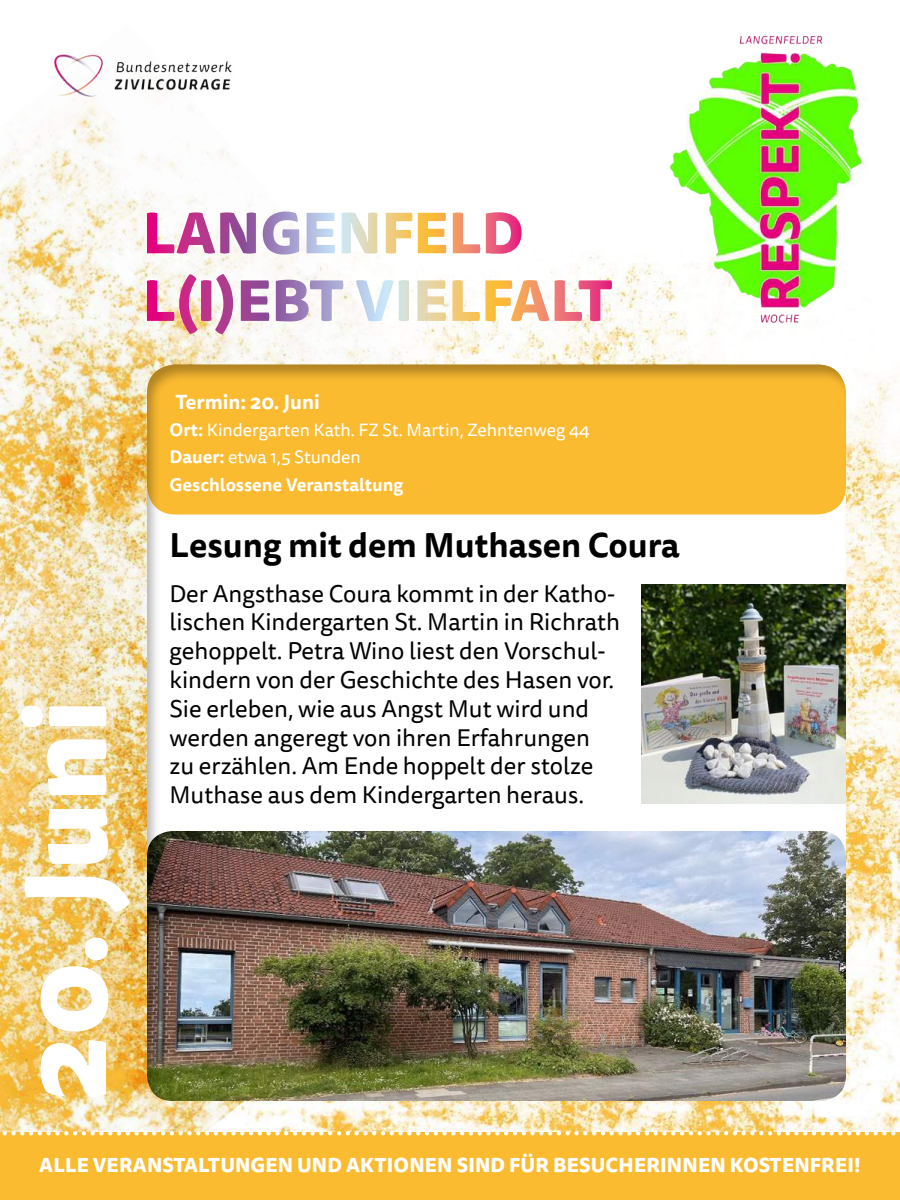
<style>
.page{position:relative;width:900px;height:1200px;background:#fff}
.page>*{position:absolute;margin:0;border:0;box-sizing:border-box;transform-origin:0 0}
.t1{font:800 112.5px "Tisa Sans Pro";color:#fff}
.t2{font:700 33.45px "Tisa Sans Pro";color:#000}
.t3{font:24px/28.8px "Tisa Sans Pro";color:#000}
.t4{font:700 19.95px "Tisa Sans Pro";color:#fff}
.t5{font:800 19.5px "Tisa Sans Pro";letter-spacing:.01em;color:#fff}
.t6{font:17.7px/27.3px "Tisa Sans Pro";color:#fff}
.s1{font-weight:700}
</style>
<div class="page">
<img style="left:704px;top:374px;width:196px;height:757px">
<img style="left:0;top:118px;width:704px;height:1013px">
<div style="left:134px;top:363px;width:725px;height:738px;background:#000;opacity:.3"></div>
<svg style="left:147px;top:274px;width:465px;height:60px"></svg>
<svg style="left:147px;top:212px;width:375px;height:43px"></svg>
<img style="left:651px;top:35px;width:217px;height:305px">
<img style="left:54px;top:54px;width:178px;height:64px">
<div style="left:147px;top:364px;width:699px;height:150px;background:#fbbb31;border-radius:28px"></div>
<div style="left:0;top:1132px;width:900px;height:68px;background:#fbbb31"></div>
<svg style="left:0;top:1131px;width:900px;height:4px"></svg>
<img style="left:147px;top:831px;width:699px;height:270px">
<img style="left:641px;top:585px;width:205px;height:219px">
<h1 class="t1" style="left:-19px;top:1101px;width:403px;rotate:-90deg">20. Juni</h1>
<p class="t4" style="left:176px;top:387px;width:146px">Termin: 20. Juni</p>
<p class="t6" style="left:170px;top:417px;width:422px"><span class="s1">Ort:</span> Kindergarten Kath. FZ St. Martin, Zehntenweg 44<br><span class="s1">Dauer:</span> etwa 1,5 Stunden<br><span class="s1">Geschlossene Veranstaltung</span></p>
<h2 class="t2" style="left:170px;top:521px;width:512px">Lesung mit dem Muthasen Coura</h2>
<p class="t3" style="left:170px;top:580px;width:452px">Der Angsthase Coura kommt in der Katho&shy;lischen Kindergarten St. Martin in Richrath gehoppelt. Petra Wino liest den Vorschul&shy;kindern von der Geschichte des Hasen vor.<br>Sie erleben, wie aus Angst Mut wird und werden angeregt von ihren Erfahrungen zu erzählen. Am Ende hoppelt der stolze Muthase aus dem Kindergarten heraus.</p>
<p class="t5" style="left:39px;top:1151px;width:823px">ALLE VERANSTALTUNGEN UND AKTIONEN SIND FÜR BESUCHERINNEN KOSTENFREI!</p>
</div>
